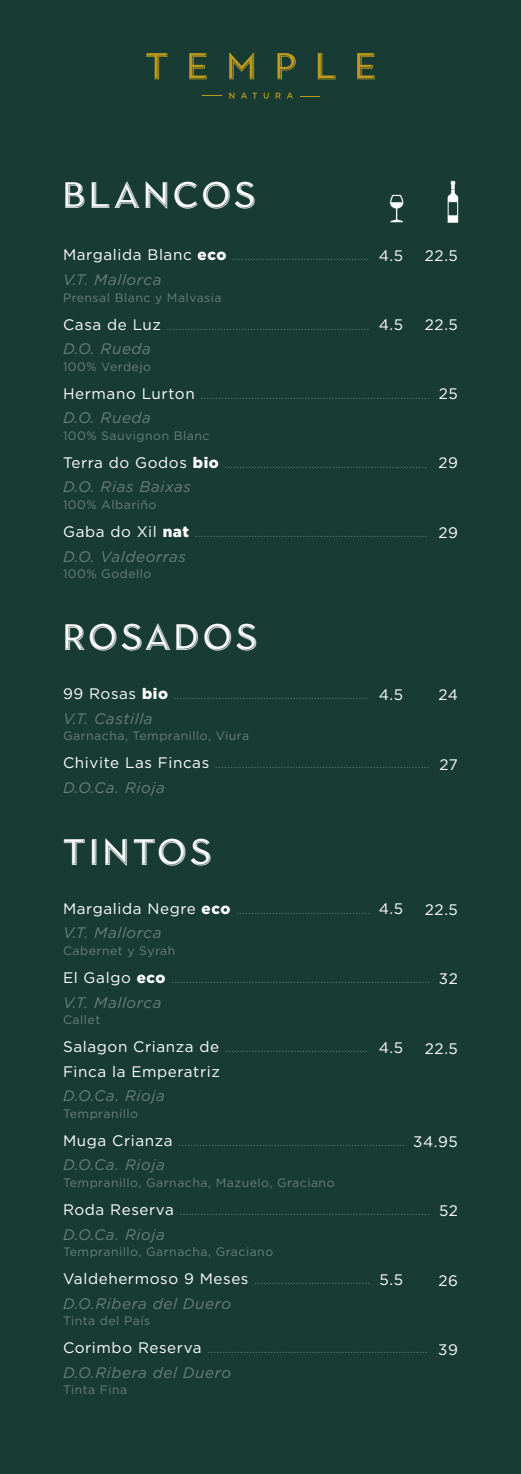
<style>
.page{position:relative;width:521px;height:1474px;background:#fff}
.page>*{position:absolute;margin:0;border:0;box-sizing:border-box;transform-origin:0 0}
.t1{font:500 36.75px "Town 22 Emboss";letter-spacing:.1em;color:#fff}
.t2{font:500 36.75px "Town 22 Emboss";letter-spacing:.08em;color:#fff}
.Wine_2nd_line{font:italic 15.22px "Gotham";letter-spacing:.04em;color:#69807b}
.Drinks{font:15.22px "Gotham";letter-spacing:.04em;color:#fff}
.Price_Drinks{font:15.22px "Gotham";color:#fff}
.Wine_3rd_line{font:12.25px "Gotham";letter-spacing:.04em;color:#69807b}
.Drinks-2{font:10.5px "Gotham";color:#69807b}
.s1{font-size:15.22px;color:#fff}
.s2{font-weight:900;font-size:15.22px;color:#fff}
</style>
<div class="page">
<div style="left:0;top:0;width:521px;height:1473px;background:#183b34"></div>
<svg style="left:229px;top:93px;width:64px;height:6px"></svg>
<svg style="left:146px;top:52px;width:229px;height:27px"></svg>
<svg style="left:300px;top:96px;width:20px;height:1px"></svg>
<img style="left:447px;top:180px;width:12px;height:43px">
<img style="left:389px;top:194px;width:15px;height:29px">
<p class="t1" style="left:63px;top:174px;width:194px">BLANCOS</p>
<p class="Drinks-2" style="left:63px;top:250px;width:307px"><span class="s1">Margalida Blanc</span> <span class="s2">eco</span> ..............................................</p>
<p class="Wine_2nd_line" style="left:63px;top:271px;width:100px">V.T. Mallorca</p>
<p class="Wine_3rd_line" style="left:63px;top:289px;width:160px">Prensal Blanc y Malvasia</p>
<p class="Drinks-2" style="left:63px;top:319px;width:308px"><span class="s1">Casa de Luz</span> ....................................................................</p>
<p class="Wine_2nd_line" style="left:63px;top:340px;width:89px">D.O. Rueda</p>
<p class="Wine_3rd_line" style="left:63px;top:358px;width:89px">100% Verdejo</p>
<p class="Drinks-2" style="left:63px;top:388px;width:368px"><span class="s1">Hermano Lurton</span> .............................................................................</p>
<p class="Wine_2nd_line" style="left:63px;top:409px;width:89px">D.O. Rueda</p>
<p class="Wine_3rd_line" style="left:63px;top:427px;width:148px">100% Sauvignon Blanc</p>
<p class="Drinks-2" style="left:63px;top:457px;width:365px"><span class="s1">Terra do Godos</span> <span class="s2">bio</span> ....................................................................</p>
<p class="Wine_2nd_line" style="left:63px;top:478px;width:130px">D.O. Rias Baixas</p>
<p class="Wine_3rd_line" style="left:63px;top:497px;width:95px">100% Albariño</p>
<p class="Drinks-2" style="left:63px;top:526px;width:366px"><span class="s1">Gaba do Xil</span> <span class="s2">nat</span> ..............................................................................</p>
<p class="Wine_2nd_line" style="left:63px;top:547px;width:125px">D.O. Valdeorras</p>
<p class="Wine_3rd_line" style="left:63px;top:566px;width:90px">100% Godello</p>
<p class="Price_Drinks" style="left:425px;top:246px;width:35px">22.5</p>
<p class="Price_Drinks" style="left:379px;top:246px;width:26px">4.5</p>
<p class="Drinks" style="left:425px;top:315px;width:35px">22.5</p>
<p class="Drinks" style="left:379px;top:315px;width:26px">4.5</p>
<p class="Drinks" style="left:439px;top:384px;width:21px">25</p>
<p class="Drinks" style="left:438px;top:453px;width:21px">29</p>
<p class="Drinks" style="left:438px;top:522px;width:21px">29</p>
<p class="t2" style="left:63px;top:616px;width:196px">ROSADOS</p>
<p class="Drinks-2" style="left:63px;top:688px;width:306px"><span class="s1">99 Rosas</span> <span class="s2">bio</span> .................................................................</p>
<p class="Wine_2nd_line" style="left:63px;top:710px;width:91px">V.T. Castilla</p>
<p class="Wine_3rd_line" style="left:63px;top:728px;width:188px">Garnacha, Tempranillo, Viura</p>
<p class="Drinks-2" style="left:63px;top:758px;width:368px"><span class="s1">Chivite Las Fincas</span> ........................................................................</p>
<p class="Wine_2nd_line" style="left:63px;top:779px;width:103px">D.O.Ca. Rioja</p>
<p class="Drinks" style="left:379px;top:684px;width:26px">4.5</p>
<p class="Drinks" style="left:438px;top:684px;width:21px">24</p>
<p class="Price_Drinks" style="left:439px;top:754px;width:20px">27</p>
<p class="t1" style="left:63px;top:830px;width:150px">TINTOS</p>
<p class="Drinks-2" style="left:63px;top:903px;width:309px"><span class="s1">Margalida Negre</span> <span class="s2">eco</span> .............................................</p>
<p class="Wine_2nd_line" style="left:63px;top:924px;width:100px">V.T. Mallorca</p>
<p class="Wine_3rd_line" style="left:63px;top:942px;width:114px">Cabernet y Syrah</p>
<p class="Drinks-2" style="left:63px;top:972px;width:369px"><span class="s1">El Galgo</span> <span class="s2">eco</span> .......................................................................................</p>
<p class="Wine_2nd_line" style="left:63px;top:993px;width:100px">V.T. Mallorca</p>
<p class="Wine_3rd_line" style="left:63px;top:1012px;width:39px">Callet</p>
<p class="Drinks-2" style="left:63px;top:1041px;width:306px"><span class="s1">Salagon Crianza de</span> ................................................</p>
<p class="Drinks" style="left:63px;top:1061px;width:158px">Finca la Emperatriz</p>
<p class="Wine_2nd_line" style="left:63px;top:1087px;width:103px">D.O.Ca. Rioja</p>
<p class="Wine_3rd_line" style="left:63px;top:1105px;width:77px">Tempranillo</p>
<p class="Drinks-2" style="left:63px;top:1135px;width:343px"><span class="s1">Muga Crianza</span> ............................................................................</p>
<p class="Wine_2nd_line" style="left:63px;top:1156px;width:103px">D.O.Ca. Rioja</p>
<p class="Wine_3rd_line" style="left:63px;top:1174px;width:273px">Tempranillo, Garnacha, Mazuelo, Graciano</p>
<p class="Drinks-2" style="left:63px;top:1204px;width:368px"><span class="s1">Roda Reserva</span> ....................................................................................</p>
<p class="Wine_2nd_line" style="left:63px;top:1225px;width:103px">D.O.Ca. Rioja</p>
<p class="Wine_3rd_line" style="left:63px;top:1243px;width:212px">Tempranillo, Garnacha, Graciano</p>
<p class="Drinks-2" style="left:63px;top:1273px;width:309px"><span class="s1">Valdehermoso 9 Meses</span> .......................................</p>
<p class="Wine_2nd_line" style="left:63px;top:1294px;width:170px">D.O.Ribera del Duero</p>
<p class="Wine_3rd_line" style="left:63px;top:1313px;width:89px">Tinta del País</p>
<p class="Drinks-2" style="left:63px;top:1342px;width:366px"><span class="s1">Corimbo Reserva</span> ..........................................................................</p>
<p class="Wine_2nd_line" style="left:63px;top:1363px;width:170px">D.O.Ribera del Duero</p>
<p class="Wine_3rd_line" style="left:63px;top:1382px;width:66px">Tinta Fina</p>
<p class="Drinks" style="left:379px;top:899px;width:26px">4.5</p>
<p class="Drinks" style="left:425px;top:900px;width:35px">22.5</p>
<p class="Drinks" style="left:439px;top:969px;width:21px">32</p>
<p class="Drinks" style="left:379px;top:1037px;width:26px">4.5</p>
<p class="Drinks" style="left:425px;top:1038px;width:35px">22.5</p>
<p class="Drinks" style="left:413px;top:1132px;width:46px">34.95</p>
<p class="Drinks" style="left:439px;top:1201px;width:20px">52</p>
<p class="Drinks" style="left:379px;top:1269px;width:25px">5.5</p>
<p class="Drinks" style="left:438px;top:1270px;width:21px">26</p>
<p class="Drinks" style="left:438px;top:1339px;width:21px">39</p>
</div>
